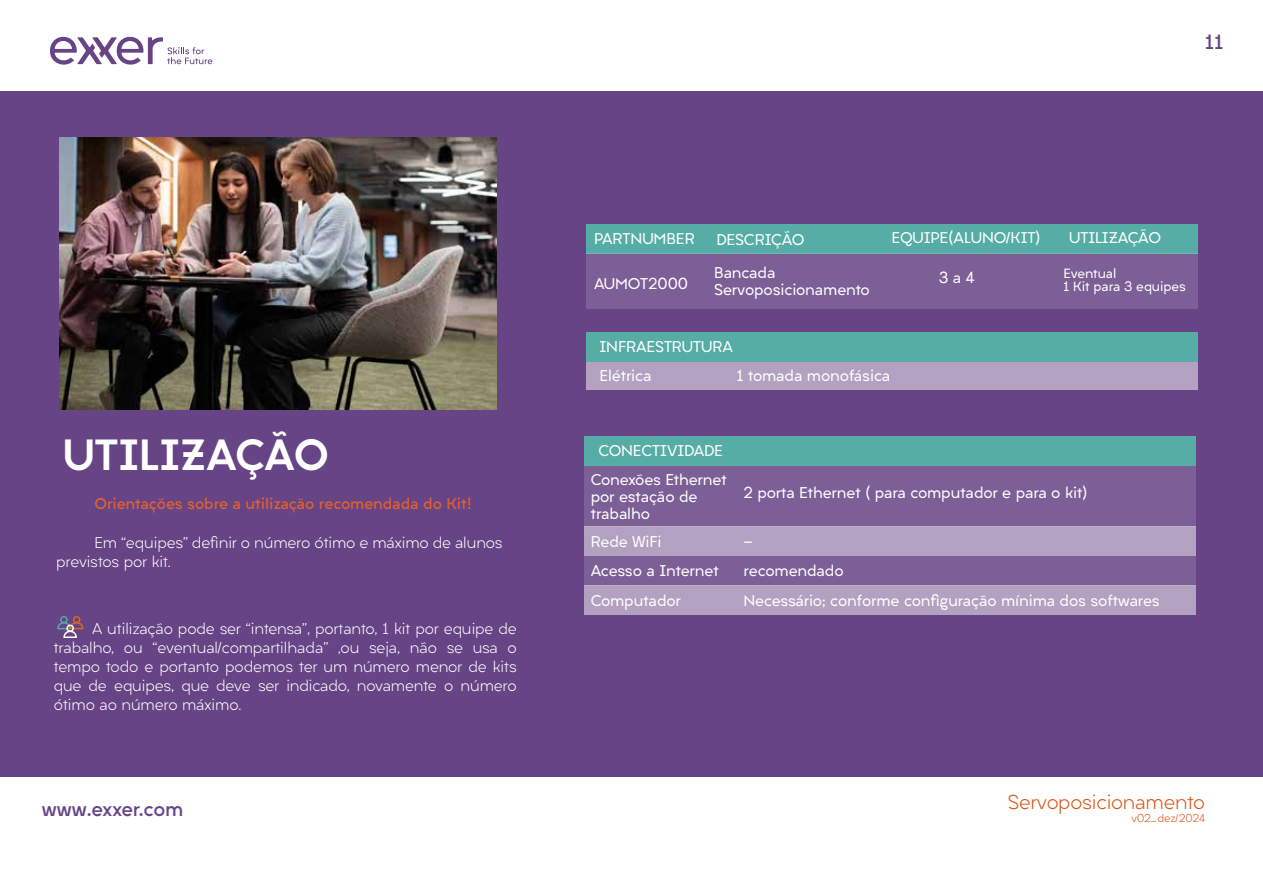
<style>
.page{position:relative;width:1263px;height:893px;background:#fff}
.page>*{position:absolute;margin:0;border:0;box-sizing:border-box;transform-origin:0 0}
.t1{font:900 41.55px "Liber Grotesque Family";color:#fff}
.t2{font:300 19.05px "Liber Grotesque Family";letter-spacing:-.01em;color:#da5313}
.t3{font:700 19.05px "Liber Grotesque Family";letter-spacing:-.015em;color:#674486}
.t4{font:700 19.05px "Liber Grotesque Family";color:#674485}
.t5{font:14.85px/17px "Liber Grotesque Family News";letter-spacing:-.01em;color:#fff}
.t6{font:300 14.85px/19px "Liber Grotesque Family";letter-spacing:-.01em;color:#fff}
.t7{font:700 14.85px "Liber Grotesque Family";letter-spacing:-.01em;color:#dc5f34}
.t8{font:12.75px/13.8px "Liber Grotesque Family News";letter-spacing:-.01em;color:#fff}
.t9{font:300 10.65px "Liber Grotesque Family";color:#da5313}
</style>
<div class="page">
<div style="left:1px;top:92px;width:1262px;height:685px;background:#664485"></div>
<img style="left:59px;top:138px;width:438px;height:271px">
<svg style="left:50px;top:37px;width:162px;height:28px"></svg>
<div style="left:60px;top:616px;width:8px;height:7px;border:2px solid #55ada6;border-radius:50%"></div>
<div style="left:73px;top:616px;width:7px;height:7px;border:2px solid #dd671b;border-radius:50%"></div>
<svg style="left:57px;top:621px;width:27px;height:17px"></svg>
<div style="left:586px;top:224px;width:611px;height:29px;background:#55ada6"></div>
<div style="left:586px;top:253px;width:611px;height:55px;background:#7c5f97"></div>
<div style="left:586px;top:333px;width:611px;height:29px;background:#55ada6"></div>
<div style="left:586px;top:362px;width:611px;height:28px;background:#b2a1c1"></div>
<div style="left:585px;top:436px;width:611px;height:30px;background:#55ada6"></div>
<div style="left:585px;top:527px;width:611px;height:29px;background:#b2a1c1"></div>
<div style="left:585px;top:585px;width:611px;height:29px;background:#b2a1c1"></div>
<div style="left:585px;top:556px;width:611px;height:29px;background:#7c5f97"></div>
<div style="left:585px;top:466px;width:611px;height:61px;background:#7c5f97"></div>
<h1 class="t1" style="left:63px;top:429px;width:267px">UTILIZAÇÃO</h1>
<p class="t7" style="left:94px;top:495px;width:379px">Orientações sobre a utilização recomendada do Kit!</p>
<p class="t6" style="left:56px;top:533px;width:448px;text-indent:38px">Em “equipes” definir o número ótimo e máximo de alunos previstos por kit.</p>
<p class="t6" style="left:54px;top:619px;width:464px;text-align:justify;text-indent:38px">A utilização pode ser “intensa”, portanto, 1 kit por equipe de trabalho, ou “eventual/compartilhada” ,ou seja, não se usa o tempo todo e portanto podemos ter um número menor de kits que de equipes, que deve ser indicado, novamente o número ótimo ao número máximo.</p>
<p class="t4" style="left:1205px;top:31px;width:20px">11</p>
<p class="t5" style="left:716px;top:231px;width:90px">DESCRIÇÃO</p>
<p class="t5" style="left:891px;top:230px;width:151px">EQUIPE(ALUNO/KIT)</p>
<p class="t5" style="left:939px;top:270px;width:37px">3 a 4</p>
<p class="t5" style="left:594px;top:231px;width:102px">PARTNUMBER</p>
<p class="t5" style="left:594px;top:275px;width:96px">AUMOT2000</p>
<p class="t5" style="left:714px;top:264px;width:157px">Bancada<br>Servoposicionamento</p>
<p class="t5" style="left:600px;top:332px;width:135px;line-height:28.7px">INFRAESTRUTURA<br>Elétrica</p>
<p class="t5" style="left:737px;top:367px;width:155px">1 tomada monofásica</p>
<p class="t5" style="left:1069px;top:230px;width:93px">UTILIZAÇÃO</p>
<p class="t8" style="left:1063px;top:266px;width:124px">Eventual<br>1 Kit para 3 equipes</p>
<p class="t5" style="left:591px;top:436px;width:137px;line-height:28.8px;text-align:center">CONECTIVIDADE<br>Conexões Ethernet</p>
<p class="t5" style="left:591px;top:488px;width:108px">por estação de trabalho</p>
<p class="t5" style="left:743px;top:484px;width:346px">2 porta Ethernet ( para computador e para o kit)</p>
<p class="t5" style="left:743px;top:525px;width:102px;line-height:30.3px">- recomendado</p>
<p class="t5" style="left:591px;top:527px;width:129px;line-height:29.4px">Rede WiFi<br>Acesso a Internet<br>Computador</p>
<p class="t5" style="left:743px;top:592px;width:418px">Necessário; conforme configuração mínima dos softwares</p>
<p class="t3" style="left:42px;top:797px;width:143px">www.exxer.com</p>
<p class="t2" style="left:1008px;top:790px;width:199px">Servoposicionamento</p>
<p class="t9" style="left:1132px;top:811px;width:75px">v02_dez/2024</p>
</div>
